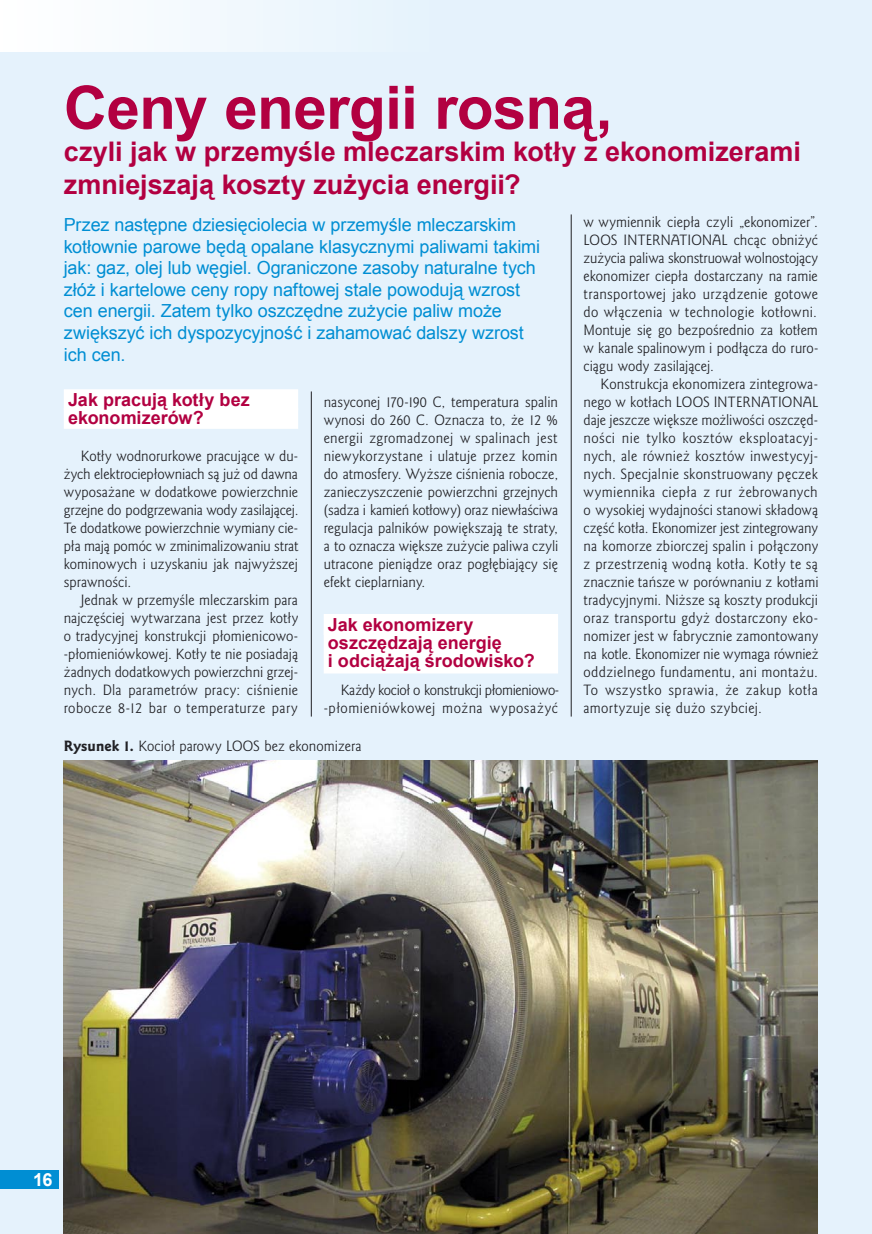
<style>
.page{position:relative;width:872px;height:1234px;background:#fff}
.page>*{position:absolute;margin:0;border:0;box-sizing:border-box;transform-origin:0 0}
.TYT2{font:700 60px "Arial";letter-spacing:-.01em;color:#b20041}
.TYT2-2{font:700 27px/32.4px "Arial";color:#b20041}
.Lid{font:18px/21.6px "Arial";letter-spacing:-.01em;color:#008ed3}
.Pt_spons{font:700 18px/18px "Arial";color:#b20041}
.t1{font:700 18px "Arial";color:#fff}
.Body{font:13.5px/18px "EFN Goldy";letter-spacing:.01em;color:#212125;text-align:justify}
.Body_BW{font:13.5px "EFN Goldy";letter-spacing:.005em;color:#212125}
.s1{font-weight:700}
</style>
<div class="page">
<div style="left:0;top:0;width:872px;height:1233px;background:#e5f2fc"></div>
<div style="left:0;top:0;width:441px;height:51px;background:#f2f9fd"></div>
<div style="left:64px;top:389px;width:234px;height:21px;background:#fff"></div>
<div style="left:64px;top:408px;width:234px;height:21px;background:#fff"></div>
<div style="left:324px;top:614px;width:234px;height:21px;background:#fff"></div>
<div style="left:324px;top:628px;width:234px;height:45px;background:#fff"></div>
<div style="left:0;top:1170px;width:59px;height:18px;background:#008ed3"></div>
<img style="left:64px;top:760px;width:754px;height:473px">
<hr style="left:311px;top:391px;width:1px;height:325px;background:#212125">
<hr style="left:571px;top:214px;width:1px;height:502px;background:#212125">
<p class="TYT2" style="left:64px;top:68px;width:550px">Ceny energii rosną,</p>
<p class="TYT2-2" style="left:64px;top:136px;width:738px">czyli jak w przemyśle mleczarskim kotły z ekonomizerami zmniejszają koszty zużycia energii?</p>
<p class="Lid" style="left:64px;top:214px;width:478px">Przez następne dziesięciolecia w przemyśle mleczarskim kotłownie parowe będą opalane klasycznymi paliwami takimi jak: gaz, olej lub węgiel. Ograniczone zasoby naturalne tych złóż i kartelowe ceny ropy naftowej stale powodują wzrost cen energii. Zatem tylko oszczędne zużycie paliw może zwiększyć ich dyspozycyjność i zahamować dalszy wzrost ich cen.</p>
<p class="Body" style="left:583px;top:213px;width:236px">w wymiennik ciepła czyli „ekonomizer”.<br>LOOS INTERNATIONAL chcąc obniżyć zużycia paliwa skonstruował wolnostojący ekonomizer ciepła dostarczany na ramie transportowej jako urządzenie gotowe do włączenia w technologie kotłowni.<br>Montuje się go bezpośrednio za kotłem w kanale spalinowym i podłącza do ruro&shy;ciągu wody zasilającej.</p>
<p class="Body" style="left:583px;top:375px;width:236px;text-indent:17px">Konstrukcja ekonomizera zintegrowa&shy;nego w kotłach LOOS INTERNATIONAL daje jeszcze większe możliwości oszczęd&shy;ności nie tylko kosztów eksploatacyj&shy;nych, ale również kosztów inwestycyj&shy;nych. Specjalnie skonstruowany pęczek wymiennika ciepła z rur żebrowanych o wysokiej wydajności stanowi składową część kotła. Ekonomizer jest zintegrowany na komorze zbiorczej spalin i połączony z przestrzenią wodną kotła. Kotły te są znacznie tańsze w porównaniu z kotłami tradycyjnymi. Niższe są koszty produkcji oraz transportu gdyż dostarczony eko&shy;nomizer jest w fabrycznie zamontowany na kotle. Ekonomizer nie wymaga również oddzielnego fundamentu, ani montażu.<br>To wszystko sprawia, że zakup kotła amortyzuje się dużo szybciej.</p>
<p class="Pt_spons" style="left:68px;top:391px;width:183px">Jak pracują kotły bez ekonomizerów?</p>
<p class="Body" style="left:64px;top:447px;width:236px;text-indent:17px">Kotły wodnorurkowe pracujące w du&shy;żych elektrociepłowniach są już od dawna wyposażane w dodatkowe powierzchnie grzejne do podgrzewania wody zasilającej.<br>Te dodatkowe powierzchnie wymiany cie&shy;pła mają pomóc w zminimalizowaniu strat kominowych i uzyskaniu jak najwyższej sprawności.</p>
<p class="Body" style="left:64px;top:591px;width:236px;text-indent:17px">Jednak w przemyśle mleczarskim para najczęściej wytwarzana jest przez kotły o tradycyjnej konstrukcji płomienicowo--płomieniówkowej. Kotły te nie posiadają żadnych dodatkowych powierzchni grzej&shy;nych. Dla parametrów pracy: ciśnienie robocze 8-12 bar o temperaturze pary</p>
<p class="Body" style="left:324px;top:393px;width:236px">nasyconej 170-190 C, temperatura spalin wynosi do 260 C. Oznacza to, że 12 % energii zgromadzonej w spalinach jest niewykorzystane i ulatuje przez komin do atmosfery. Wyższe ciśnienia robocze, zanieczyszczenie powierzchni grzejnych (sadza i kamień kotłowy) oraz niewłaściwa regulacja palników powiększają te straty, a to oznacza większe zużycie paliwa czyli utracone pieniądze oraz pogłębiający się efekt cieplarniany.</p>
<p class="Pt_spons" style="left:328px;top:616px;width:208px">Jak ekonomizery oszczędzają energię<br>i odciążają środowisko?</p>
<p class="Body" style="left:324px;top:681px;width:237px;text-align:right">Każdy kocioł o konstrukcji płomieniowo--płomieniówkowej można wyposażyć</p>
<p class="Body_BW" style="left:64px;top:737px;width:299px"><span class="s1">Rysunek 1.</span> Kocioł parowy LOOS bez ekonomizera</p>
<p class="t1" style="left:33px;top:1167px;width:21px">16</p>
</div>
